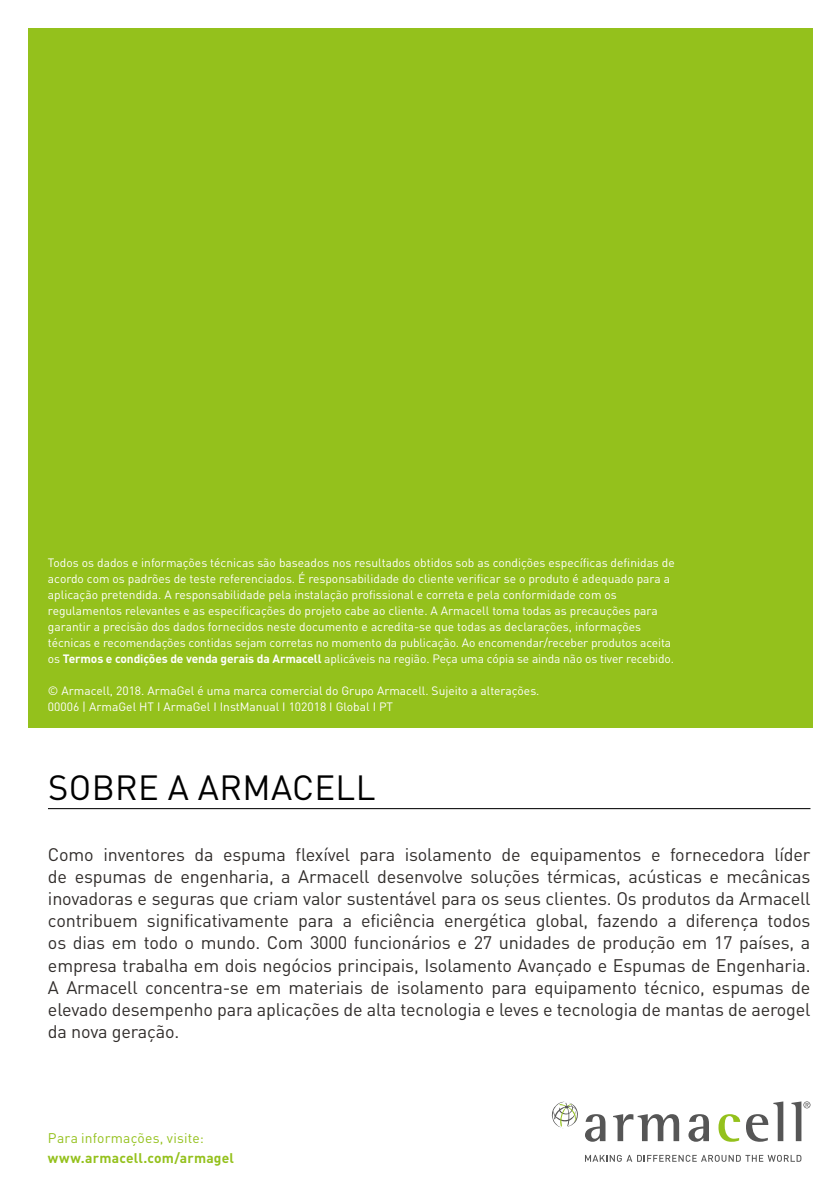
<style>
.page{position:relative;width:840px;height:1191px;background:#fff}
.page>*{position:absolute;margin:0;border:0;box-sizing:border-box;transform-origin:0 0}
.t1{font:34.6px "DIN Pro";letter-spacing:.01em;color:#000}
.t2{font:18px/22px "DIN Pro";letter-spacing:-.01em;color:#312d2b;text-align:justify}
.t3{font:700 13.8px "DIN Pro";letter-spacing:.015em;color:#94c11c}
.t4{font:13.8px "DIN Pro";letter-spacing:.015em;color:#94c11c}
.t5{font:12px/16px "DIN Pro";color:#fff}
.s1{font-weight:700}
</style>
<div class="page">
<svg style="left:585px;top:1114px;width:20px;height:27px"></svg>
<svg style="left:613px;top:1114px;width:65px;height:27px"></svg>
<svg style="left:688px;top:1114px;width:20px;height:27px"></svg>
<svg style="left:718px;top:1114px;width:21px;height:27px"></svg>
<svg style="left:746px;top:1114px;width:21px;height:27px"></svg>
<svg style="left:773px;top:1101px;width:9px;height:40px"></svg>
<svg style="left:791px;top:1101px;width:19px;height:40px"></svg>
<svg style="left:551px;top:1101px;width:27px;height:27px"></svg>
<svg style="left:585px;top:1154px;width:216px;height:7px"></svg>
<hr style="left:48px;top:808px;width:762px;height:1px;background:#000">
<div style="left:28px;top:29px;width:784px;height:699px;background:#94c11c"></div>
<p class="t5" style="left:48px;top:553px;width:628px">Todos os dados e informações técnicas são baseados nos resultados obtidos sob as condições específicas definidas de acordo com os padrões de teste referenciados. É responsabilidade do cliente verificar se o produto é adequado para a aplicação pretendida. A responsabilidade pela instalação profissional e correta e pela conformidade com os regulamentos relevantes e as especificações do projeto cabe ao cliente. A Armacell toma todas as precauções para garantir a precisão dos dados fornecidos neste documento e acredita-se que todas as declarações, informações técnicas e recomendações contidas sejam corretas no momento da publicação. Ao encomendar/receber produtos aceita os <span class="s1">Termos e condições de venda gerais da Armacell</span> aplicáveis na região. Peça uma cópia se ainda não os tiver recebido.</p>
<p class="t5" style="left:48px;top:681px;width:493px">© Armacell, 2018. ArmaGel é uma marca comercial do Grupo Armacell. Sujeito a alterações.<br>00006 | ArmaGel HT I ArmaGel I InstManual I 102018 I Global I PT</p>
<h1 class="t1" style="left:48px;top:760px;width:329px">SOBRE A ARMACELL</h1>
<p class="t2" style="left:48px;top:842px;width:763px">Como inventores da espuma flexível para isolamento de equipamentos e fornecedora líder de espumas de engenharia, a Armacell desenvolve soluções térmicas, acústicas e mecânicas inovadoras e seguras que criam valor sustentável para os seus clientes. Os produtos da Armacell contribuem significativamente para a eficiência energética global, fazendo a diferença todos os dias em todo o mundo. Com 3000 funcionários e 27 unidades de produção em 17 países, a empresa trabalha em dois negócios principais, Isolamento Avançado e Espumas de Engenharia.<br>A Armacell concentra-se em materiais de isolamento para equipamento técnico, espumas de elevado desempenho para aplicações de alta tecnologia e leves e tecnologia de mantas de aerogel da nova geração.</p>
<p class="t4" style="left:48px;top:1127px;width:157px">Para informações, visite:</p>
<p class="t3" style="left:48px;top:1146px;width:187px">www.armacell.com/armagel</p>
</div>
